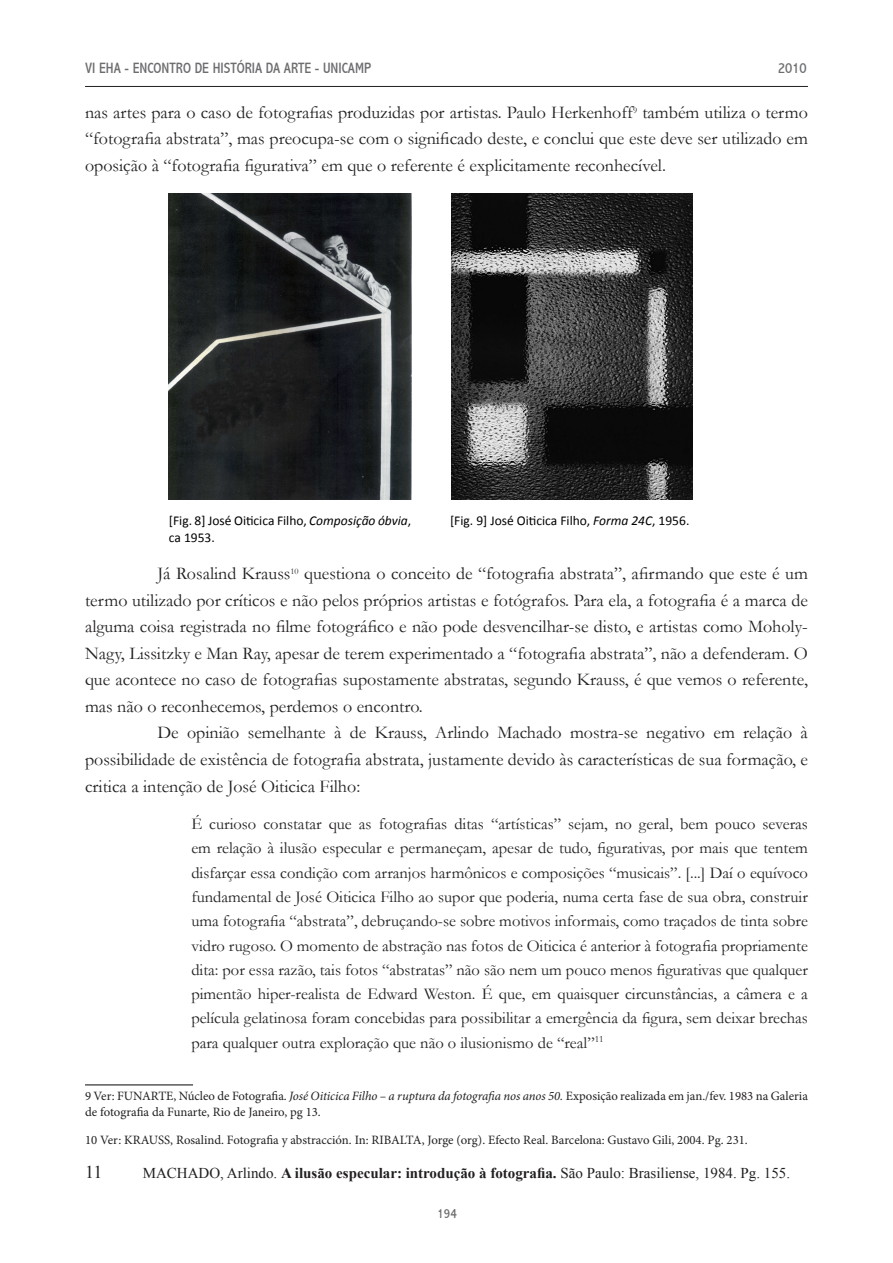
<style>
.page{position:relative;width:893px;height:1263px;background:#fff}
.page>*{position:absolute;margin:0;border:0;box-sizing:border-box;transform-origin:0 0}
.Texto{font:18px/26.5px "Garamond";color:#231f20;text-align:justify}
.FootNote{font:18px/26.7px "Garamond";color:#231f20;text-align:justify}
.t1{font:18px "Times New Roman";color:#231f20}
.citaçâo{font:16.5px/24.3px "Garamond";color:#231f20;text-align:justify}
.t2{font:15px "Times New Roman";color:#231f20}
.t3{font:condensed 15px "Abadi";color:#6c6d70}
.Footnote_text{font:13.5px/16.2px "Calibri";color:#000}
.t4{font:condensed 13.5px "Abadi";color:#6c6d70}
.FootNote-2{font:12.75px/15.3px "Minion Pro";color:#231f20}
.s1{font-style:italic}
.s2{font-weight:700}
</style>
<div class="page">
<hr style="left:85px;top:86px;width:723px;height:1px;background:#231f20">
<hr style="left:85px;top:1084px;width:108px;height:1px;background:#231f20">
<img style="left:169px;top:193px;width:242px;height:306px">
<img style="left:451px;top:193px;width:242px;height:306px">
<p class="t3" style="left:85px;top:59px;width:288px">VI EHA - ENCONTRO DE HISTÓRIA DA ARTE - UNICAMP</p>
<p class="t3" style="left:778px;top:59px;width:30px">2010</p>
<p class="FootNote" style="left:85px;top:99px;width:724px">nas artes para o caso de fotografias produzidas por artistas. Paulo Herkenhoff<sup>9</sup> também utiliza o termo “fotografia abstrata”, mas preocupa-se com o significado deste, e conclui que este deve ser utilizado em oposição à “fotografia figurativa” em que o referente é explicitamente reconhecível.</p>
<p class="Footnote_text" style="left:169px;top:513px;width:244px">[Fig. 8] José Oiticica Filho, <span class="s1">Composição óbvia</span>, ca 1953.</p>
<p class="Footnote_text" style="left:450px;top:513px;width:241px">[Fig. 9] José Oiticica Filho, <span class="s1">Forma 24C</span>, 1956.</p>
<p class="Texto" style="left:85px;top:560px;width:724px;text-indent:72px">Já Rosalind Krauss<sup>10</sup> questiona o conceito de “fotografia abstrata”, afirmando que este é um termo utilizado por críticos e não pelos próprios artistas e fotógrafos. Para ela, a fotografia é a marca de alguma coisa registrada no filme fotográfico e não pode desvencilhar-se disto, e artistas como Moholy-Nagy, Lissitzky e Man Ray, apesar de terem experimentado a “fotografia abstrata”, não a defenderam. O que acontece no caso de fotografias supostamente abstratas, segundo Krauss, é que vemos o referente, mas não o reconhecemos, perdemos o encontro.</p>
<p class="Texto" style="left:85px;top:719px;width:724px;text-indent:72px">De opinião semelhante à de Krauss, Arlindo Machado mostra-se negativo em relação à possibilidade de existência de fotografia abstrata, justamente devido às características de sua formação, e critica a intenção de José Oiticica Filho:</p>
<p class="citaçâo" style="left:191px;top:811px;width:618px">É curioso constatar que as fotografias ditas “artísticas” sejam, no geral, bem pouco severas em relação à ilusão especular e permaneçam, apesar de tudo, figurativas, por mais que tentem disfarçar essa condição com arranjos harmônicos e composições “musicais”. [...] Daí o equívoco fundamental de José Oiticica Filho ao supor que poderia, numa certa fase de sua obra, construir uma fotografia “abstrata”, debruçando-se sobre motivos informais, como traçados de tinta sobre vidro rugoso. O momento de abstração nas fotos de Oiticica é anterior à fotografia propriamente dita: por essa razão, tais fotos “abstratas” não são nem um pouco menos figurativas que qualquer pimentão hiper-realista de Edward Weston. É que, em quaisquer circunstâncias, a câmera e a película gelatinosa foram concebidas para possibilitar a emergência da figura, sem deixar brechas para qualquer outra exploração que não o ilusionismo de “real”<sup>11</sup></p>
<p class="FootNote-2" style="left:85px;top:1088px;width:724px">9 Ver: FUNARTE, Núcleo de Fotografia. <span class="s1">José Oiticica Filho – a ruptura da fotografia nos anos 50.</span> Exposição realizada em jan./fev. 1983 na Galeria de fotografia da Funarte, Rio de Janeiro, pg 13.</p>
<p class="FootNote-2" style="left:85px;top:1132px;width:664px">10 Ver: KRAUSS, Rosalind. Fotografia y abstracción. In: RIBALTA, Jorge (org). Efecto Real. Barcelona: Gustavo Gili, 2004. Pg. 231.</p>
<p class="t1" style="left:85px;top:1160px;width:19px">11</p>
<p class="t2" style="left:143px;top:1163px;width:649px">MACHADO, Arlindo. <span class="s2">A ilusão especular: introdução à fotografia.</span> São Paulo: Brasiliense, 1984. Pg. 155.</p>
<p class="t4" style="left:437px;top:1206px;width:21px">194</p>
</div>
